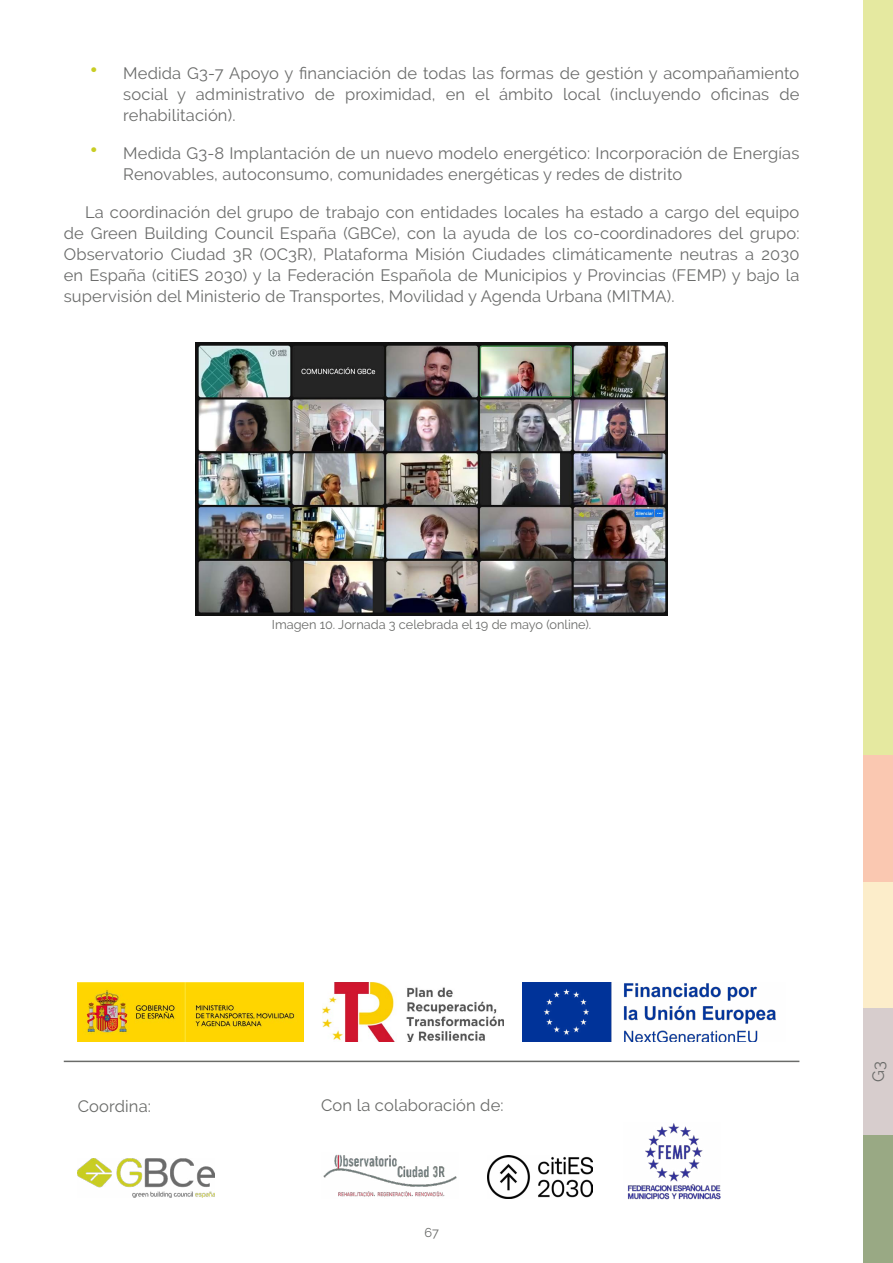
<style>
.page{position:relative;width:893px;height:1263px;background:#fff}
.page>*{position:absolute;margin:0;border:0;box-sizing:border-box;transform-origin:0 0}
.Cuerpo_de_texto_norm{font:16.5px/21px "Raleway";letter-spacing:.01em;color:#6b6c6b;text-align:justify}
.Cuerpo_de_texto_norm-2{font:16.5px "Raleway";letter-spacing:.01em;color:#6a6b69}
.pie_de_imagen{font:12.75px "Raleway";color:#6a6b69}
.s1{font-size:27px;color:#c8cd24}
</style>
<div class="page">
<div style="left:863px;top:0;width:30px;height:758px;background:#e5e9a0"></div>
<div style="left:863px;top:755px;width:30px;height:127px;background:#fac8b1"></div>
<div style="left:863px;top:882px;width:30px;height:128px;background:#fcedca"></div>
<div style="left:863px;top:1008px;width:30px;height:128px;background:#d7cdcd"></div>
<div style="left:863px;top:1136px;width:30px;height:127px;background:#99a984"></div>
<img style="left:78px;top:1158px;width:137px;height:40px">
<img style="left:323px;top:1154px;width:134px;height:43px">
<img style="left:488px;top:1156px;width:105px;height:42px">
<img style="left:627px;top:1123px;width:94px;height:76px">
<img style="left:196px;top:342px;width:472px;height:274px">
<img style="left:78px;top:982px;width:226px;height:60px">
<img style="left:322px;top:982px;width:182px;height:60px">
<img style="left:522px;top:982px;width:254px;height:60px">
<hr style="left:64px;top:1060px;width:735px;height:2px;background:#6a6b69">
<p class="Cuerpo_de_texto_norm" style="left:123px;top:63px;width:678px;text-indent:-34px"><span class="s1">•</span> Medida G3-7 Apoyo y financiación de todas las formas de gestión y acompañamiento social y administrativo de proximidad, en el ámbito local (incluyendo oficinas de rehabilitación).</p>
<p class="Cuerpo_de_texto_norm" style="left:123px;top:143px;width:678px;text-indent:-34px"><span class="s1">•</span> Medida G3-8 Implantación de un nuevo modelo energético: Incorporación de Energías<br>Renovables, autoconsumo, comunidades energéticas y redes de distrito</p>
<p class="Cuerpo_de_texto_norm" style="left:64px;top:202px;width:737px;text-indent:21px">La coordinación del grupo de trabajo con entidades locales ha estado a cargo del equipo de Green Building Council España (GBCe), con la ayuda de los co-coordinadores del grupo:<br>Observatorio Ciudad 3R (OC3R), Plataforma Misión Ciudades climáticamente neutras a 2030 en España (citiES 2030) y la Federación Española de Municipios y Provincias (FEMP) y bajo la supervisión del Ministerio de Transportes, Movilidad y Agenda Urbana (MITMA).</p>
<p class="pie_de_imagen" style="left:272px;top:617px;width:321px">Imagen 10. Jornada 3 celebrada el 19 de mayo (online).</p>
<p class="Cuerpo_de_texto_norm-2" style="left:78px;top:1096px;width:75px">Coordina:</p>
<p class="Cuerpo_de_texto_norm-2" style="left:321px;top:1095px;width:184px">Con la colaboración de:</p>
<p class="pie_de_imagen" style="left:424px;top:1225px;width:16px">67</p>
<p class="Cuerpo_de_texto_norm-2" style="left:869px;top:1082px;width:22px;rotate:-90deg">G3</p>
</div>
